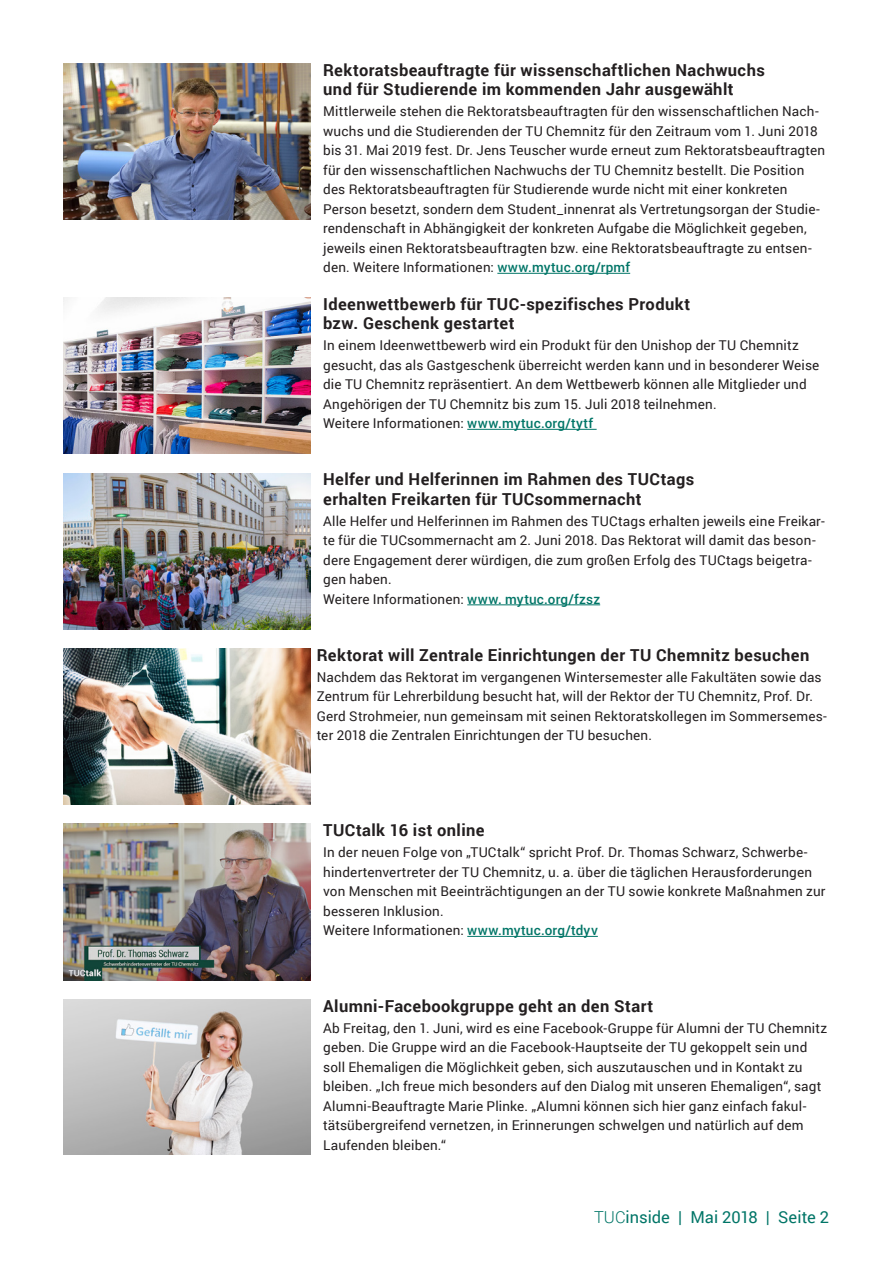
<style>
.page{position:relative;width:893px;height:1263px;background:#fff}
.page>*{position:absolute;margin:0;border:0;box-sizing:border-box;transform-origin:0 0}
.H3_Überschrift{font:700 16.5px/19.5px "Roboto";letter-spacing:.025em;color:#231f20}
.t1{font:16.5px "Roboto";color:#007567}
.Fließtext{font:13.5px/19.5px "Roboto";letter-spacing:.015em;color:#231f20}
.s1{font-weight:500;color:#007567}
.s2{font-weight:300}
</style>
<div class="page">
<hr style="left:467px;top:429px;width:130px;height:1px;background:#007567">
<hr style="left:467px;top:604px;width:133px;height:1px;background:#007567">
<hr style="left:467px;top:936px;width:131px;height:1px;background:#007567">
<img style="left:64px;top:298px;width:246px;height:156px">
<img style="left:64px;top:473px;width:246px;height:156px">
<img style="left:64px;top:824px;width:246px;height:156px">
<img style="left:64px;top:999px;width:246px;height:156px">
<img style="left:64px;top:649px;width:246px;height:156px">
<hr style="left:497px;top:273px;width:133px;height:1px;background:#007567">
<img style="left:64px;top:64px;width:246px;height:156px">
<p class="H3_Überschrift" style="left:323px;top:60px;width:443px">Rektoratsbeauftragte für wissenschaftlichen Nachwuchs und für Studierende im kommenden Jahr ausgewählt</p>
<p class="Fließtext" style="left:323px;top:101px;width:503px">Mittlerweile stehen die Rektoratsbeauftragten für den wissenschaftlichen Nach&shy;wuchs und die Studierenden der TU Chemnitz für den Zeitraum vom 1. Juni 2018 bis 31. Mai 2019 fest. Dr. Jens Teuscher wurde erneut zum Rektoratsbeauftragten für den wissenschaftlichen Nachwuchs der TU Chemnitz bestellt. Die Position des Rektoratsbeauftragten für Studierende wurde nicht mit einer konkreten Person besetzt, sondern dem Student_innenrat als Vertretungsorgan der Studie&shy;rendenschaft in Abhängigkeit der konkreten Aufgabe die Möglichkeit gegeben, jeweils einen Rektoratsbeauftragten bzw. eine Rektoratsbeauftragte zu entsen&shy;den. Weitere Informationen: <span class="s1">www.mytuc.org/rpmf</span></p>
<p class="H3_Überschrift" style="left:323px;top:294px;width:369px">Ideenwettbewerb für TUC-spezifisches Produkt bzw. Geschenk gestartet</p>
<p class="Fließtext" style="left:323px;top:335px;width:498px">In einem Ideenwettbewerb wird ein Produkt für den Unishop der TU Chemnitz gesucht, das als Gastgeschenk überreicht werden kann und in besonderer Weise die TU Chemnitz repräsentiert. An dem Wettbewerb können alle Mitglieder und Angehörigen der TU Chemnitz bis zum 15. Juli 2018 teilnehmen.<br>Weitere Informationen: <span class="s1">www.mytuc.org/tytf</span></p>
<p class="H3_Überschrift" style="left:323px;top:469px;width:373px">Helfer und Helferinnen im Rahmen des TUCtags erhalten Freikarten für TUCsommernacht</p>
<p class="Fließtext" style="left:323px;top:511px;width:503px">Alle Helfer und Helferinnen im Rahmen des TUCtags erhalten jeweils eine Freikar&shy;te für die TUCsommernacht am 2. Juni 2018. Das Rektorat will damit das beson&shy;dere Engagement derer würdigen, die zum großen Erfolg des TUCtags beigetra&shy;gen haben.</p>
<p class="Fließtext" style="left:323px;top:589px;width:278px">Weitere Informationen: <span class="s1">www. mytuc.org/fzsz</span></p>
<p class="H3_Überschrift" style="left:317px;top:645px;width:494px">Rektorat will Zentrale Einrichtungen der TU Chemnitz besuchen</p>
<p class="Fließtext" style="left:317px;top:667px;width:512px">Nachdem das Rektorat im vergangenen Wintersemester alle Fakultäten sowie das Zentrum für Lehrerbildung besucht hat, will der Rektor der TU Chemnitz, Prof. Dr.<br>Gerd Strohmeier, nun gemeinsam mit seinen Rektoratskollegen im Sommersemes&shy;ter 2018 die Zentralen Einrichtungen der TU besuchen.</p>
<p class="H3_Überschrift" style="left:323px;top:820px;width:163px">TUCtalk 16 ist online</p>
<p class="Fließtext" style="left:323px;top:842px;width:504px">In der neuen Folge von „TUCtalk“ spricht Prof. Dr. Thomas Schwarz, Schwerbe&shy;hindertenvertreter der TU Chemnitz, u. a. über die täglichen Herausforderungen von Menschen mit Beeinträchtigungen an der TU sowie konkrete Maßnahmen zur besseren Inklusion.</p>
<p class="Fließtext" style="left:323px;top:920px;width:276px">Weitere Informationen: <span class="s1">www.mytuc.org/tdyv</span></p>
<p class="H3_Überschrift" style="left:323px;top:996px;width:331px">Alumni-Facebookgruppe geht an den Start</p>
<p class="Fließtext" style="left:323px;top:1018px;width:505px">Ab Freitag, den 1. Juni, wird es eine Facebook-Gruppe für Alumni der TU Chemnitz geben. Die Gruppe wird an die Facebook-Hauptseite der TU gekoppelt sein und soll Ehemaligen die Möglichkeit geben, sich auszutauschen und in Kontakt zu bleiben. „Ich freue mich besonders auf den Dialog mit unseren Ehemaligen“, sagt Alumni-Beauftragte Marie Plinke. „Alumni können sich hier ganz einfach fakul&shy;tätsübergreifend vernetzen, in Erinnerungen schwelgen und natürlich auf dem Laufenden bleiben.“</p>
<p class="t1" style="left:594px;top:1206px;width:236px"><span class="s2">TUC</span>inside | Mai 2018 | Seite 2</p>
</div>
